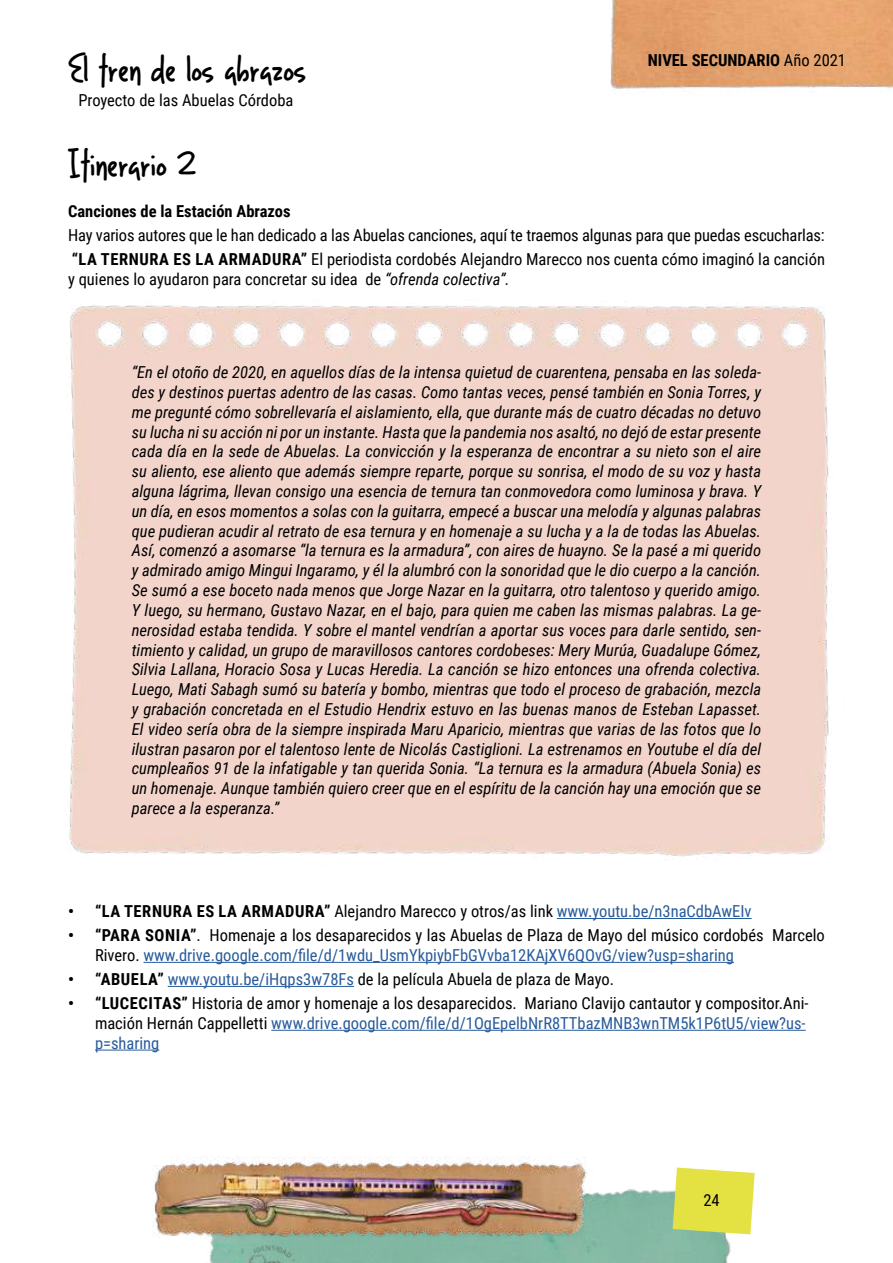
<style>
.page{position:relative;width:893px;height:1263px;background:#fff}
.page>*{position:absolute;margin:0;border:0;box-sizing:border-box;transform-origin:0 0}
.t1{font:36px "Lightupthe World";color:#000}
.t2{font:italic 16.5px/19.8px "Roboto Condensed";color:#000;text-align:justify}
.t3{font:16.5px/19.8px "Roboto Condensed";color:#000}
.t4{font:700 16.5px "Roboto Condensed";color:#000}
.s1{font-weight:400}
.s2{font-weight:700}
.s3{font-style:italic}
.s4{color:#275b9b}
</style>
<div class="page">
<img style="left:209px;top:1189px;width:522px;height:74px">
<svg style="left:673px;top:1167px;width:82px;height:67px;background:#e2e257"></svg>
<img style="left:610px;top:0;width:283px;height:89px">
<img style="left:153px;top:1157px;width:447px;height:83px">
<div style="left:69px;top:305px;width:760px;height:552px;background:#f2d4ca"></div>
<hr style="left:557px;top:918px;width:195px;height:1px;background:#275b9b">
<hr style="left:144px;top:962px;width:590px;height:1px;background:#275b9b">
<hr style="left:168px;top:986px;width:186px;height:1px;background:#275b9b">
<hr style="left:271px;top:1030px;width:535px;height:1px;background:#275b9b">
<hr style="left:95px;top:1050px;width:64px;height:1px;background:#275b9b">
<h1 class="t1" style="left:68px;top:42px;width:240px">El tren de los abrazos</h1>
<p class="t3" style="left:78px;top:90px;width:217px">Proyecto de las Abuelas Córdoba</p>
<p class="t4" style="left:648px;top:49px;width:200px">NIVEL SECUNDARIO <span class="s1">Año 2021</span></p>
<h1 class="t1" style="left:68px;top:137px;width:130px">Itinerario 2</h1>
<p class="t4" style="left:68px;top:199px;width:224px">Canciones de la Estación Abrazos</p>
<p class="t3" style="left:68px;top:222px;width:758px;line-height:24px">Hay varios autores que le han dedicado a las Abuelas canciones, aquí te traemos algunas para que puedas escucharlas: <span class="s2">“LA TERNURA ES LA ARMADURA”</span> El periodista cordobés Alejandro Marecco nos cuenta cómo imaginó la canción</p>
<p class="t3" style="left:68px;top:268px;width:443px">y quienes lo ayudaron para concretar su idea de <span class="s3">“ofrenda colectiva”.</span></p>
<p class="t2" style="left:132px;top:362px;width:631px">“En el otoño de 2020, en aquellos días de la intensa quietud de cuarentena, pensaba en las soleda&shy;des y destinos puertas adentro de las casas. Como tantas veces, pensé también en Sonia Torres, y me pregunté cómo sobrellevaría el aislamiento, ella, que durante más de cuatro décadas no detuvo su lucha ni su acción ni por un instante. Hasta que la pandemia nos asaltó, no dejó de estar presente cada día en la sede de Abuelas. La convicción y la esperanza de encontrar a su nieto son el aire su aliento, ese aliento que además siempre reparte, porque su sonrisa, el modo de su voz y hasta alguna lágrima, llevan consigo una esencia de ternura tan conmovedora como luminosa y brava. Y un día, en esos momentos a solas con la guitarra, empecé a buscar una melodía y algunas palabras que pudieran acudir al retrato de esa ternura y en homenaje a su lucha y a la de todas las Abuelas.<br>Así, comenzó a asomarse “la ternura es la armadura”, con aires de huayno. Se la pasé a mi querido y admirado amigo Mingui Ingaramo, y él la alumbró con la sonoridad que le dio cuerpo a la canción.<br>Se sumó a ese boceto nada menos que Jorge Nazar en la guitarra, otro talentoso y querido amigo.<br>Y luego, su hermano, Gustavo Nazar, en el bajo, para quien me caben las mismas palabras. La ge&shy;nerosidad estaba tendida. Y sobre el mantel vendrían a aportar sus voces para darle sentido, sen&shy;timiento y calidad, un grupo de maravillosos cantores cordobeses: Mery Murúa, Guadalupe Gómez, Silvia Lallana, Horacio Sosa y Lucas Heredia. La canción se hizo entonces una ofrenda colectiva.<br>Luego, Mati Sabagh sumó su batería y bombo, mientras que todo el proceso de grabación, mezcla y grabación concretada en el Estudio Hendrix estuvo en las buenas manos de Esteban Lapasset.<br>El video sería obra de la siempre inspirada Maru Aparicio, mientras que varias de las fotos que lo ilustran pasaron por el talentoso lente de Nicolás Castiglioni. La estrenamos en Youtube el día del cumpleaños 91 de la infatigable y tan querida Sonia. “La ternura es la armadura (Abuela Sonia) es un homenaje. Aunque también quiero creer que en el espíritu de la canción hay una emoción que se parece a la esperanza.”</p>
<p class="t3" style="left:68px;top:901px;width:685px"><span class="s2">• “LA TERNURA ES LA ARMADURA”</span> Alejandro Marecco y otros/as link <span class="s4">www.youtu.be/n3naCdbAwEIv</span></p>
<p class="t3" style="left:95px;top:925px;width:731px;text-indent:-27px"><span class="s2">• “PARA SONIA”</span>. Homenaje a los desaparecidos y las Abuelas de Plaza de Mayo del músico cordobés Marcelo<br>Rivero. <span class="s4">www.drive.google.com/file/d/1wdu_UsmYkpiybFbGVvba12KAjXV6QOvG/view?usp=sharing</span></p>
<p class="t3" style="left:68px;top:969px;width:547px"><span class="s2">• “ABUELA”</span> <span class="s4">www.youtu.be/iHqps3w78Fs</span> de la película Abuela de plaza de Mayo.</p>
<p class="t3" style="left:95px;top:993px;width:715px;text-indent:-27px"><span class="s2">• “LUCECITAS”</span> Historia de amor y homenaje a los desaparecidos. Mariano Clavijo cantautor y compositor.Ani&shy;mación Hernán Cappelletti <span class="s4">www.drive.google.com/file/d/1OgEpelbNrR8TTbazMNB3wnTM5k1P6tU5/view?us&shy;p=sharing</span></p>
<p class="t3" style="left:703px;top:1189px;width:18px">24</p>
</div>
